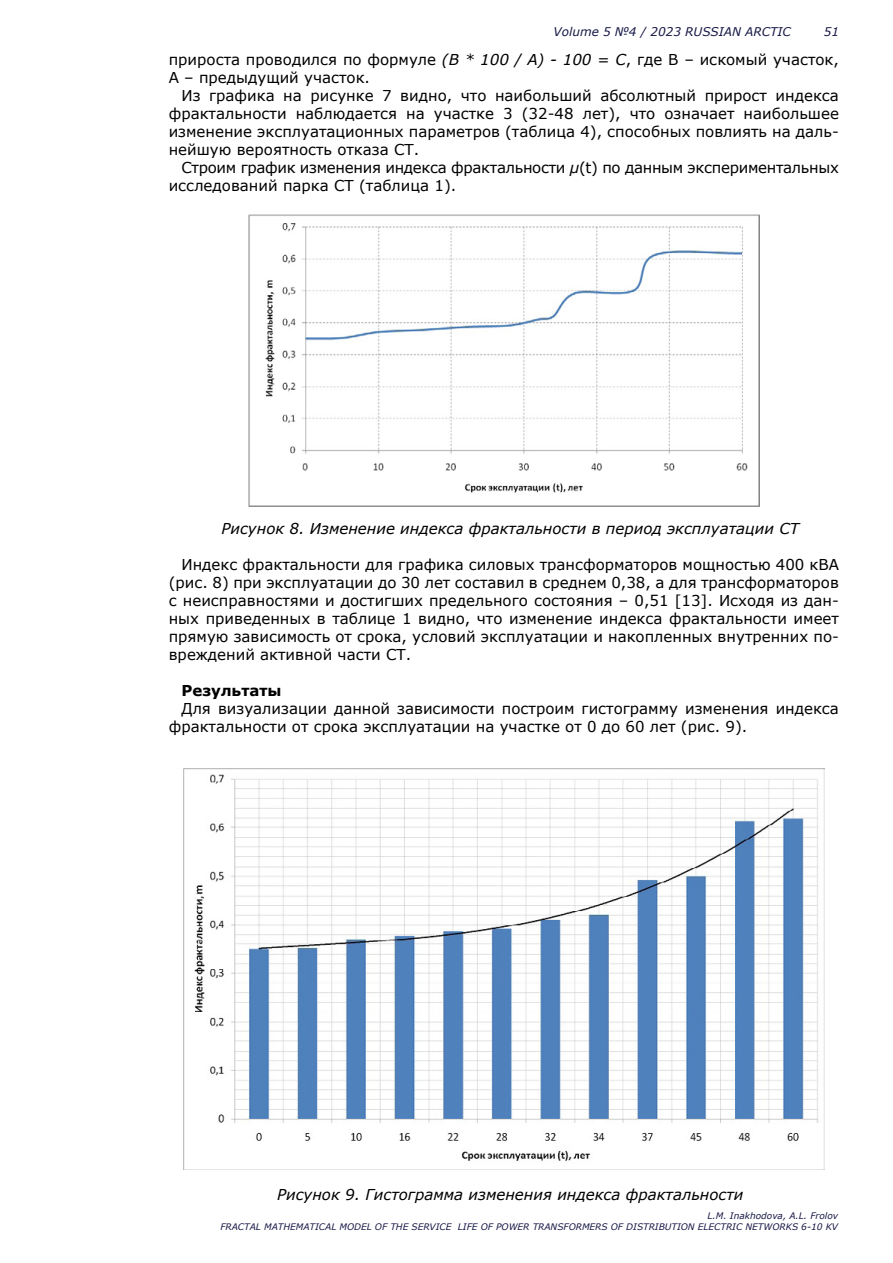
<style>
.page{position:relative;width:893px;height:1263px;background:#fff}
.page>*{position:absolute;margin:0;border:0;box-sizing:border-box;transform-origin:0 0}
.t1{font:15px/18px "Verdana";color:#000}
.t2{font:italic 15px "Verdana";color:#000}
.t3{font:15px/18px "Verdana";letter-spacing:-.02em;color:#000}
.t4{font:700 15px "Verdana";color:#000}
.t5{font:italic 12px "Verdana";color:#171846}
.t6{font:italic 9px/10.8px "Verdana";color:#171846;text-align:right}
.s1{font-style:italic}
</style>
<div class="page">
<img style="left:248px;top:215px;width:512px;height:292px">
<img style="left:183px;top:769px;width:641px;height:400px">
<p class="t5" style="left:554px;top:24px;width:239px">Volume 5 №4 / 2023 RUSSIAN ARCTIC</p>
<p class="t5" style="left:824px;top:24px;width:17px">51</p>
<p class="t1" style="left:169px;top:51px;width:672px">прироста проводился по формуле <span class="s1">(B * 100 / A) - 100 = C</span>, где B – искомый участок,<br>A – предыдущий участок.</p>
<p class="t1" style="left:169px;top:87px;width:672px;text-align:justify;text-indent:13px">Из графика на рисунке 7 видно, что наибольший абсолютный прирост индекса фрактальности наблюдается на участке 3 (32-48 лет), что означает наибольшее изменение эксплуатационных параметров (таблица 4), способных повлиять на даль&shy;нейшую вероятность отказа СТ.</p>
<p class="t3" style="left:169px;top:159px;width:672px;text-indent:13px">Строим график изменения индекса фрактальности <span class="s1">µ</span>(t) по данным экспериментальных исследований парка СТ (таблица 1).</p>
<p class="t2" style="left:221px;top:518px;width:579px">Рисунок 8. Изменение индекса фрактальности в период эксплуатации СТ</p>
<p class="t1" style="left:169px;top:555px;width:672px;text-align:justify;text-indent:13px">Индекс фрактальности для графика силовых трансформаторов мощностью 400 кВА (рис. 8) при эксплуатации до 30 лет составил в среднем 0,38, а для трансформаторов с неисправностями и достигших предельного состояния – 0,51 [13]. Исходя из дан&shy;ных приведенных в таблице 1 видно, что изменение индекса фрактальности имеет прямую зависимость от срока, условий эксплуатации и накопленных внутренних по&shy;вреждений активной части СТ.</p>
<p class="t4" style="left:181px;top:679px;width:102px">Результаты</p>
<p class="t1" style="left:169px;top:699px;width:672px;text-indent:13px">Для визуализации данной зависимости построим гистограмму изменения индекса фрактальности от срока эксплуатации на участке от 0 до 60 лет (рис. 9).</p>
<p class="t2" style="left:277px;top:1184px;width:468px">Рисунок 9. Гистограмма изменения индекса фрактальности</p>
<p class="t6" style="left:220px;top:1210px;width:619px">L.M. Inakhodova, A.L. Frolov<br>FRACTAL MATHEMATICAL MODEL OF THE SERVICE LIFE OF POWER TRANSFORMERS OF DISTRIBUTION ELECTRIC NETWORKS 6-10 KV</p>
</div>
